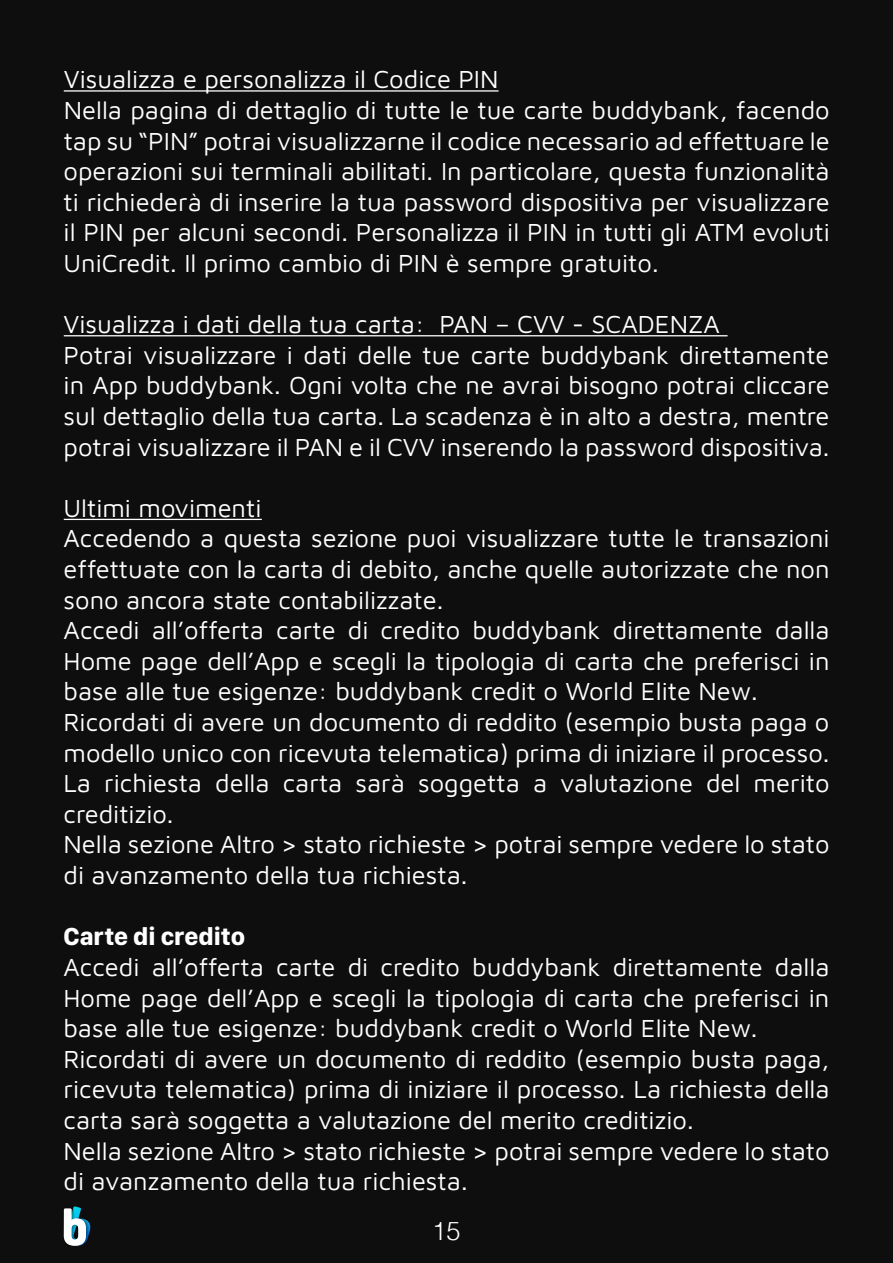
<style>
.page{position:relative;width:893px;height:1263px;background:#0e0e0e}
.page>*{position:absolute;margin:0;border:0;box-sizing:border-box;transform-origin:0 0}
.t1{font:25.5px/30.6px "Maven Pro";color:#fff}
.t2{font:700 25.5px "SF Compact Display";color:#fff}
.t3{font:300 25.5px "Helvetica";color:#fff}
</style>
<div class="page">
<svg style="left:64px;top:1206px;width:26px;height:40px"></svg>
<hr style="left:64px;top:90px;width:435px;height:2px;background:#fff">
<hr style="left:64px;top:335px;width:664px;height:1px;background:#fff">
<hr style="left:64px;top:519px;width:198px;height:1px;background:#fff">
<p class="t1" style="left:64px;top:63px;width:768px">Visualizza e personalizza il Codice PIN<br>Nella pagina di dettaglio di tutte le tue carte buddybank, facendo tap su “PIN” potrai visualizzarne il codice necessario ad effettuare le operazioni sui terminali abilitati. In particolare, questa funzionalità ti richiederà di inserire la tua password dispositiva per visualizzare il PIN per alcuni secondi. Personalizza il PIN in tutti gli ATM evoluti UniCredit. Il primo cambio di PIN è sempre gratuito.</p>
<p class="t1" style="left:64px;top:308px;width:768px">Visualizza i dati della tua carta: PAN – CVV - SCADENZA<br>Potrai visualizzare i dati delle tue carte buddybank direttamente in App buddybank. Ogni volta che ne avrai bisogno potrai cliccare sul dettaglio della tua carta. La scadenza è in alto a destra, mentre potrai visualizzare il PAN e il CVV inserendo la password dispositiva.</p>
<p class="t1" style="left:63px;top:491px;width:768px">Ultimi movimenti<br>Accedendo a questa sezione puoi visualizzare tutte le transazioni effettuate con la carta di debito, anche quelle autorizzate che non sono ancora state contabilizzate.<br>Accedi all’offerta carte di credito buddybank direttamente dalla Home page dell’App e scegli la tipologia di carta che preferisci in base alle tue esigenze: buddybank credit o World Elite New.<br>Ricordati di avere un documento di reddito (esempio busta paga o modello unico con ricevuta telematica) prima di iniziare il processo.<br>La richiesta della carta sarà soggetta a valutazione del merito creditizio.<br>Nella sezione Altro &gt; stato richieste &gt; potrai sempre vedere lo stato di avanzamento della tua richiesta.</p>
<p class="t2" style="left:63px;top:919px;width:183px">Carte di credito</p>
<p class="t1" style="left:63px;top:950px;width:768px">Accedi all’offerta carte di credito buddybank direttamente dalla Home page dell’App e scegli la tipologia di carta che preferisci in base alle tue esigenze: buddybank credit o World Elite New.<br>Ricordati di avere un documento di reddito (esempio busta paga, ricevuta telematica) prima di iniziare il processo. La richiesta della carta sarà soggetta a valutazione del merito creditizio.<br>Nella sezione Altro &gt; stato richieste &gt; potrai sempre vedere lo stato di avanzamento della tua richiesta.</p>
<p class="t3" style="left:432px;top:1209px;width:30px">15</p>
</div>
